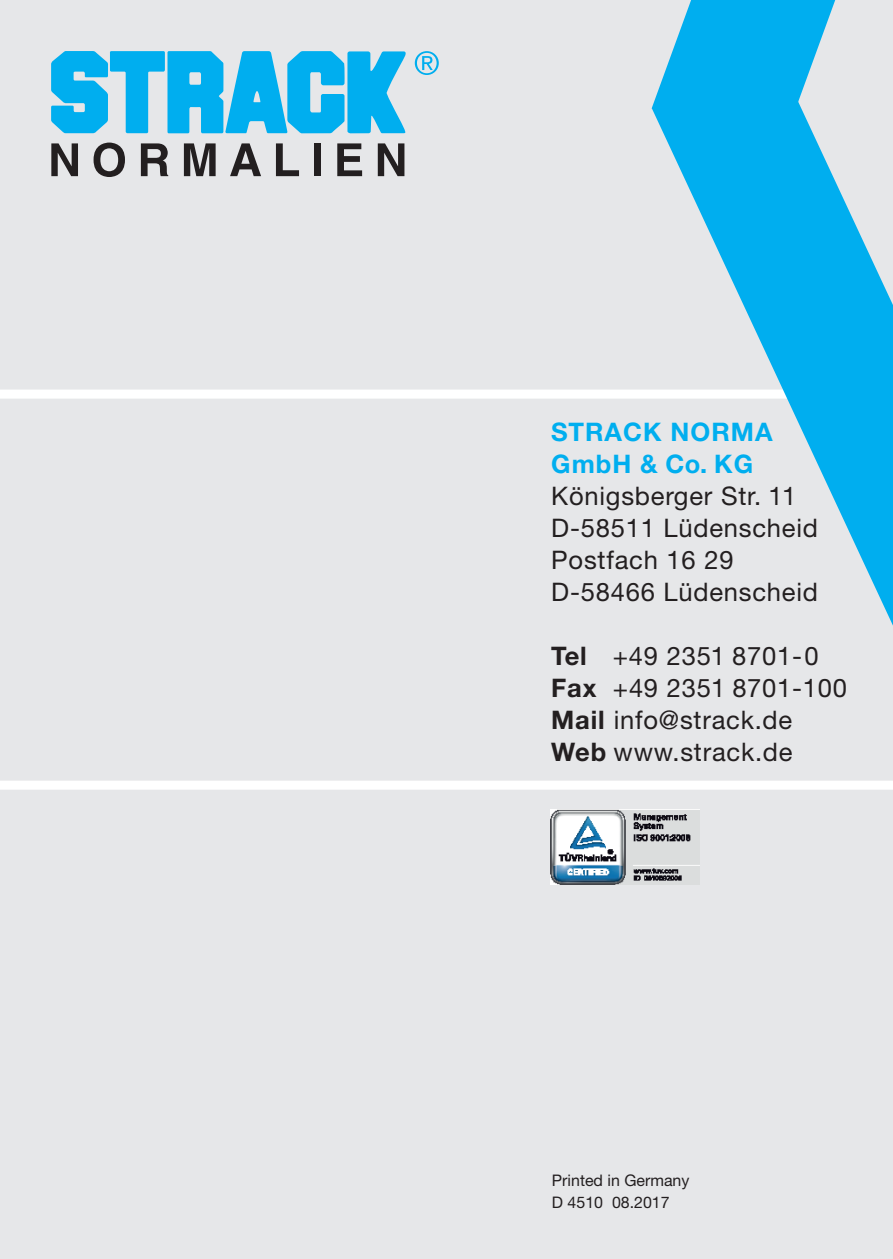
<style>
.page{position:relative;width:893px;height:1259px;background:#e6e7e9}
.page>*{position:absolute;margin:0;border:0;box-sizing:border-box;transform-origin:0 0}
.t1{font:25.5px/31.8px "Helvetica Neue LT Std";letter-spacing:.03em;color:#231f20}
.t2{font:700 25.5px/31.8px "Helvetica Neue LT Std";letter-spacing:.04em;color:#00aeef}
.t3{font:15.9px/21.3px "Helvetica Neue LT Std";color:#231f20}
.s1{font-weight:700}
</style>
<div class="page">
<svg style="left:51px;top:143px;width:27px;height:33px"></svg>
<svg style="left:94px;top:143px;width:31px;height:34px"></svg>
<svg style="left:141px;top:143px;width:27px;height:33px"></svg>
<svg style="left:184px;top:143px;width:32px;height:33px"></svg>
<svg style="left:230px;top:143px;width:31px;height:33px"></svg>
<svg style="left:276px;top:143px;width:23px;height:33px"></svg>
<div style="left:314px;top:143px;width:6px;height:33px;background:#231f20"></div>
<svg style="left:337px;top:143px;width:25px;height:33px"></svg>
<svg style="left:378px;top:143px;width:26px;height:33px"></svg>
<svg style="left:51px;top:51px;width:388px;height:82px"></svg>
<img style="left:550px;top:809px;width:149px;height:75px">
<div style="left:0;top:389px;width:893px;height:9px;background:#fff"></div>
<div style="left:0;top:780px;width:893px;height:9px;background:#fff"></div>
<svg style="left:672px;top:0;width:163px;height:51px;background:#1ab4ee"></svg>
<svg style="left:652px;top:51px;width:241px;height:574px"></svg>
<p class="t2" style="left:551px;top:415px;width:223px">STRACK NORMA<br>GmbH &amp; Co. KG</p>
<p class="t1" style="left:551px;top:479px;width:268px">Königsberger Str. 11<br>D-58511 Lüdenscheid<br>Postfach 16 29<br>D-58466 Lüdenscheid</p>
<p class="t1" style="left:551px;top:639px;width:297px"><span class="s1">Tel</span> +49 2351 8701-0<br><span class="s1">Fax</span> +49 2351 8701-100<br><span class="s1">Mail</span> info@strack.de<br><span class="s1">Web</span> www.strack.de</p>
<p class="t3" style="left:552px;top:1169px;width:139px">Printed in Germany<br>D 4510 08.2017</p>
</div>
